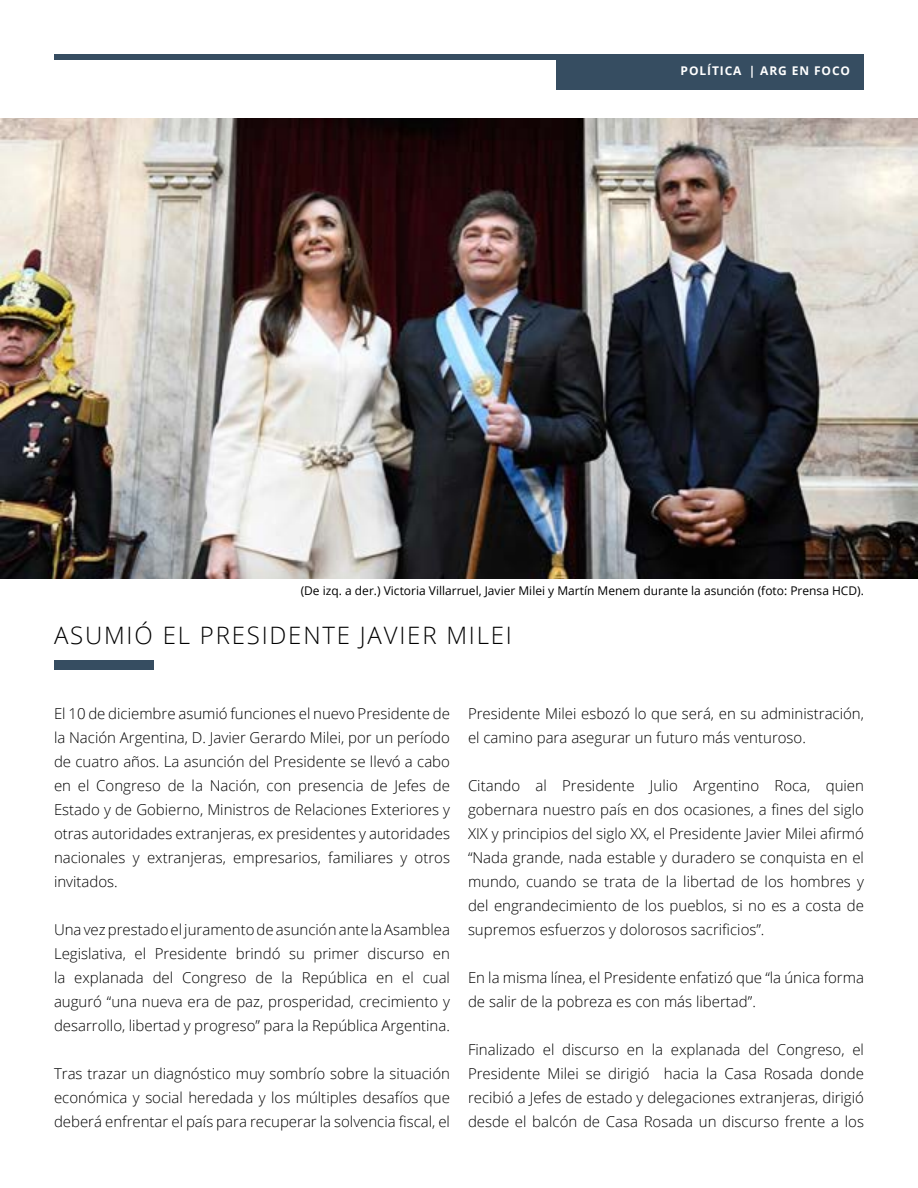
<style>
.page{position:relative;width:918px;height:1188px;background:#fff}
.page>*{position:absolute;margin:0;border:0;box-sizing:border-box;transform-origin:0 0}
.t1{font:300 24px "Open Sans";letter-spacing:.075em;color:#000}
.t2{font:300 15px/24px "Open Sans";color:#000;text-align:justify}
.t3{font:12px "Open Sans";color:#000}
.t4{font:700 12px "Open Sans";letter-spacing:.075em;color:#fff}
</style>
<div class="page">
<div style="left:54px;top:54px;width:810px;height:5px;background:#364d61"></div>
<div style="left:556px;top:54px;width:308px;height:36px;background:#364d61"></div>
<img style="left:0;top:118px;width:918px;height:461px">
<div style="left:54px;top:660px;width:100px;height:10px;background:#364d61"></div>
<p class="t4" style="left:681px;top:62px;width:54px">POLÍTICA</p>
<p class="t4" style="left:749px;top:62px;width:103px">| ARG EN FOCO</p>
<p class="t3" style="left:301px;top:582px;width:565px">(De izq. a der.) Victoria Villarruel, Javier Milei y Martín Menem durante la asunción (foto: Prensa HCD).</p>
<h1 class="t1" style="left:54px;top:619px;width:460px">ASUMIÓ EL PRESIDENTE JAVIER MILEI</h1>
<p class="t2" style="left:54px;top:701px;width:398px">El 10 de diciembre asumió funciones el nuevo Presidente de la Nación Argentina, D. Javier Gerardo Milei, por un período de cuatro años. La asunción del Presidente se llevó a cabo en el Congreso de la Nación, con presencia de Jefes de Estado y de Gobierno, Ministros de Relaciones Exteriores y otras autoridades extranjeras, ex presidentes y autoridades nacionales y extranjeras, empresarios, familiares y otros invitados.</p>
<p class="t2" style="left:54px;top:917px;width:398px">Una vez prestado el juramento de asunción ante la Asamblea Legislativa, el Presidente brindó su primer discurso en la explanada del Congreso de la República en el cual auguró “una nueva era de paz, prosperidad, crecimiento y desarrollo, libertad y progreso” para la República Argentina.</p>
<p class="t2" style="left:54px;top:1061px;width:398px">Tras trazar un diagnóstico muy sombrío sobre la situación económica y social heredada y los múltiples desafíos que deberá enfrentar el país para recuperar la solvencia fiscal, el</p>
<p class="t2" style="left:468px;top:701px;width:398px">Presidente Milei esbozó lo que será, en su administración, el camino para asegurar un futuro más venturoso.</p>
<p class="t2" style="left:468px;top:773px;width:398px">Citando al Presidente Julio Argentino Roca, quien gobernara nuestro país en dos ocasiones, a fines del siglo XIX y principios del siglo XX, el Presidente Javier Milei afirmó “Nada grande, nada estable y duradero se conquista en el mundo, cuando se trata de la libertad de los hombres y del engrandecimiento de los pueblos, si no es a costa de supremos esfuerzos y dolorosos sacrificios”.</p>
<p class="t2" style="left:468px;top:965px;width:398px">En la misma línea, el Presidente enfatizó que “la única forma de salir de la pobreza es con más libertad”.</p>
<p class="t2" style="left:468px;top:1037px;width:398px">Finalizado el discurso en la explanada del Congreso, el Presidente Milei se dirigió hacia la Casa Rosada donde recibió a Jefes de estado y delegaciones extranjeras, dirigió desde el balcón de Casa Rosada un discurso frente a los</p>
</div>
